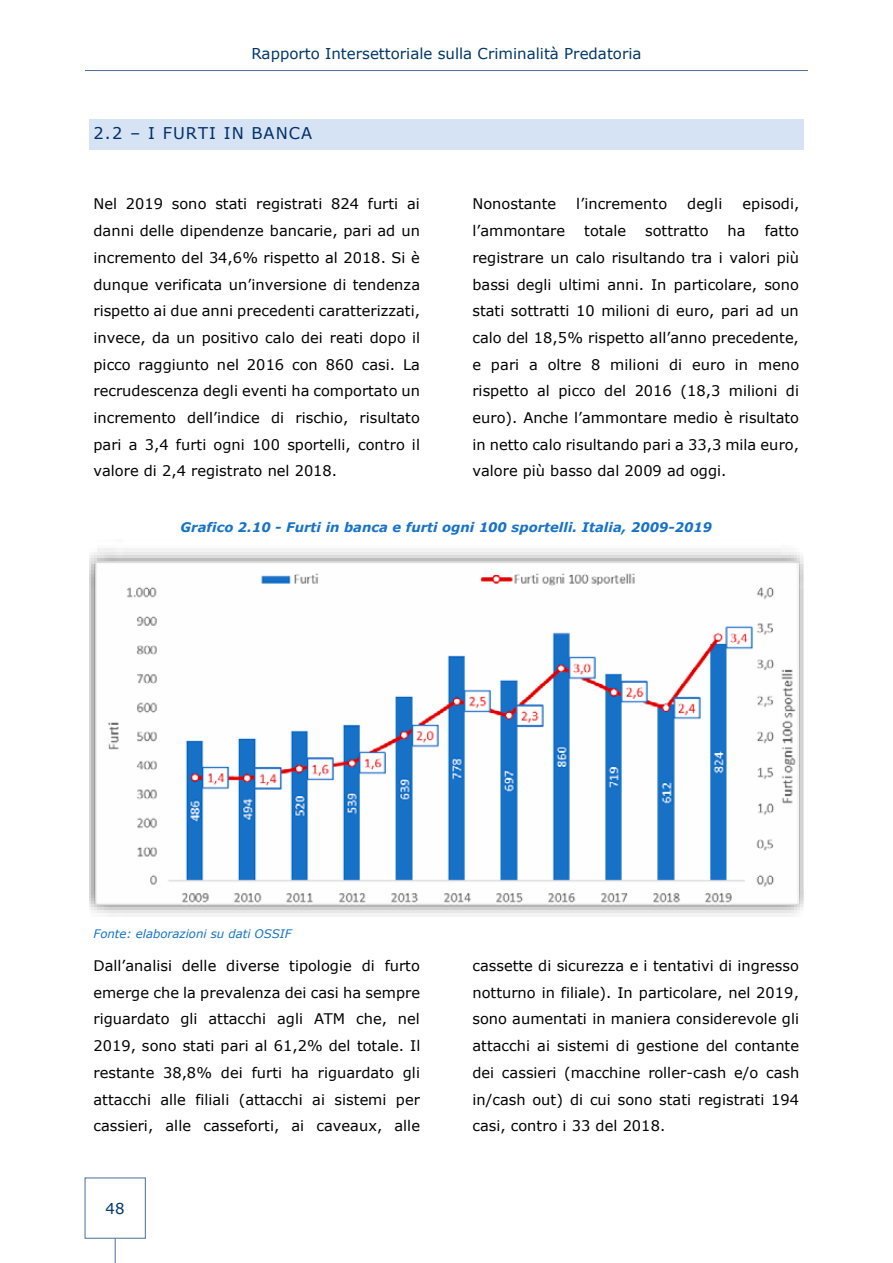
<style>
.page{position:relative;width:893px;height:1263px;background:#fff}
.page>*{position:absolute;margin:0;border:0;box-sizing:border-box;transform-origin:0 0}
.t1{font:16.2px "Verdana";letter-spacing:.065em;color:#002f68}
.t2{font:15px "Verdana";color:#003768}
.t3{font:14.55px/26.7px "Verdana";color:#000;text-align:justify}
.t4{font:italic 700 13.2px "Verdana";color:#1772c8}
.t5{font:italic 11.7px "Verdana";color:#1772c8}
</style>
<div class="page">
<svg style="left:115px;top:1238px;width:1px;height:25px"></svg>
<hr style="left:85px;top:70px;width:723px;height:1px;background:#4b6e99">
<div style="left:91px;top:123px;width:710px;height:23px;background:#d6e3f4"></div>
<hr style="left:91px;top:119px;width:710px;height:4px;background:#d6e3f4">
<hr style="left:91px;top:146px;width:710px;height:4px;background:#d6e3f4">
<hr style="left:89px;top:123px;width:2px;height:23px;background:#d6e3f4">
<hr style="left:801px;top:123px;width:2px;height:23px;background:#d6e3f4">
<img style="left:89px;top:548px;width:714px;height:369px">
<img style="left:95px;top:561px;width:703px;height:344px">
<p class="t2" style="left:251px;top:43px;width:391px">Rapporto Intersettoriale sulla Criminalità Predatoria</p>
<p class="t1" style="left:94px;top:122px;width:220px">2.2 – I FURTI IN BANCA</p>
<p class="t3" style="left:94px;top:191px;width:328px">Nel 2019 sono stati registrati 824 furti ai danni delle dipendenze bancarie, pari ad un incremento del 34,6% rispetto al 2018. Si è dunque verificata un’inversione di tendenza rispetto ai due anni precedenti caratterizzati, invece, da un positivo calo dei reati dopo il picco raggiunto nel 2016 con 860 casi. La recrudescenza degli eventi ha comportato un incremento dell’indice di rischio, risultato pari a 3,4 furti ogni 100 sportelli, contro il valore di 2,4 registrato nel 2018.</p>
<p class="t3" style="left:472px;top:191px;width:85px">Nonostante</p>
<p class="t3" style="left:576px;top:191px;width:92px">l’incremento</p>
<p class="t3" style="left:687px;top:191px;width:37px">degli</p>
<p class="t3" style="left:743px;top:191px;width:58px">episodi,</p>
<p class="t3" style="left:472px;top:217px;width:328px;text-indent:292px">fatto registrare un calo risultando tra i valori più bassi degli ultimi anni. In particolare, sono stati sottratti 10 milioni di euro, pari ad un calo del 18,5% rispetto all’anno precedente, e pari a oltre 8 milioni di euro in meno rispetto al picco del 2016 (18,3 milioni di euro). Anche l’ammontare medio è risultato in netto calo risultando pari a 33,3 mila euro, valore più basso dal 2009 ad oggi.</p>
<p class="t3" style="left:472px;top:217px;width:94px">l’ammontare</p>
<p class="t3" style="left:584px;top:217px;width:44px">totale</p>
<p class="t3" style="left:645px;top:217px;width:65px">sottratto</p>
<p class="t3" style="left:728px;top:217px;width:20px">ha</p>
<p class="t4" style="left:181px;top:518px;width:533px">Grafico 2.10 - Furti in banca e furti ogni 100 sportelli. Italia, 2009-2019</p>
<p class="t5" style="left:94px;top:925px;width:200px">Fonte: elaborazioni su dati OSSIF</p>
<p class="t3" style="left:94px;top:952px;width:328px">Dall’analisi delle diverse tipologie di furto emerge che la prevalenza dei casi ha sempre riguardato gli attacchi agli ATM che, nel 2019, sono stati pari al 61,2% del totale. Il restante 38,8% dei furti ha riguardato gli attacchi alle filiali (attacchi ai sistemi per cassieri, alle casseforti, ai caveaux, alle</p>
<p class="t3" style="left:472px;top:952px;width:328px">cassette di sicurezza e i tentativi di ingresso notturno in filiale). In particolare, nel 2019, sono aumentati in maniera considerevole gli attacchi ai sistemi di gestione del contante dei cassieri (macchine roller-cash e/o cash in/cash out) di cui sono stati registrati 194 casi, contro i 33 del 2018.</p>
<p class="t2" style="left:106px;top:1198px;width:21px">48</p>
</div>
